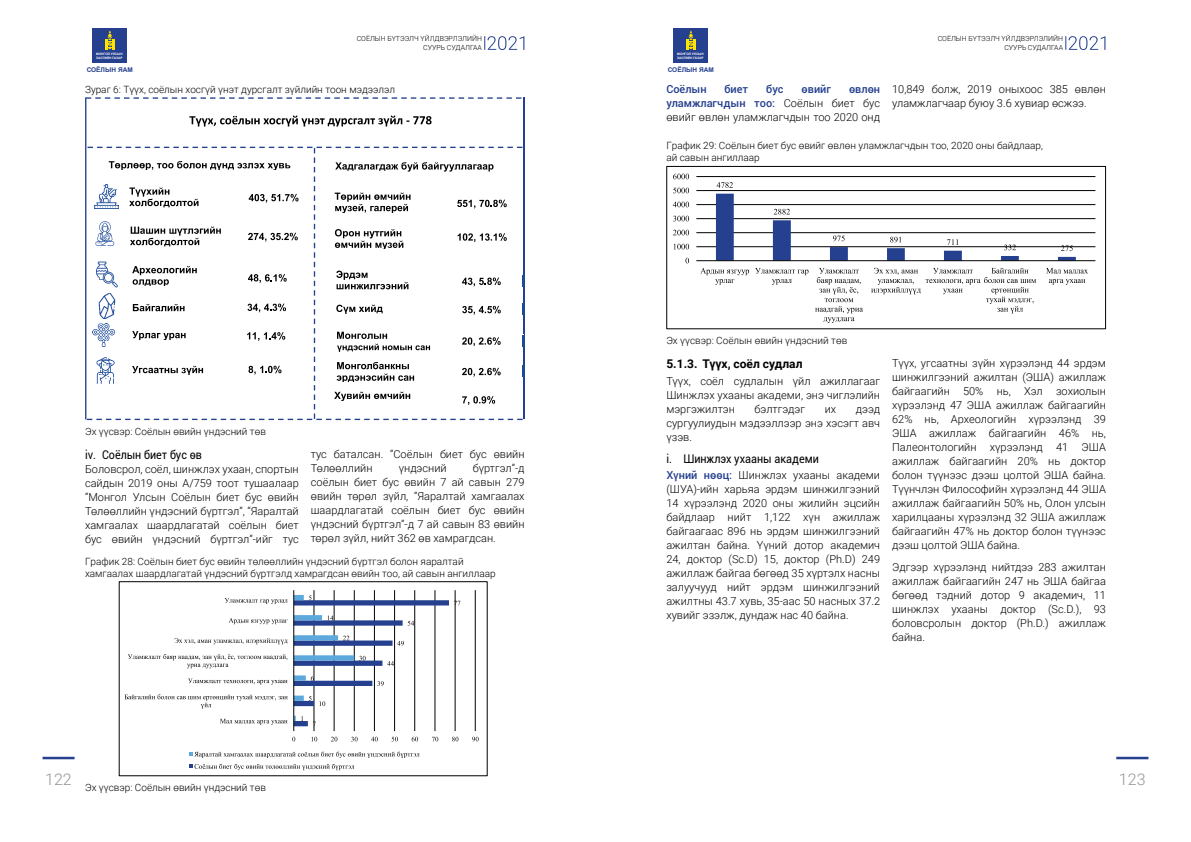
<style>
.page{position:relative;width:1191px;height:842px;background:#fff}
.page>*{position:absolute;margin:0;border:0;box-sizing:border-box;transform-origin:0 0}
.t1{font:300 16px "Roboto";color:#939598}
.t2{font:12px "Roboto";color:#000;scale:.9 1}
.t3{font:700 12px "Roboto";color:#000}
.t4{font:300 11px/14px "Roboto";color:#000;text-align:justify}
.t5{font:500 11px "Roboto";color:#25408f}
.t6{font:300 10px/12px "Roboto";color:#000}
.t7{font:300 7px/8.4px "Roboto";color:#000;text-align:right}
.t8{font:700 6.5px "Mogul Arial";color:#25408f}
.t9{font:700 3.2px/3.8px "Mogul Arial";color:#fff}
.s1{font-weight:500;color:#25408f}
</style>
<div class="page">
<hr style="left:43px;top:757px;width:32px;height:2px;background:#25408f">
<hr style="left:1116px;top:757px;width:32px;height:2px;background:#25408f">
<svg style="left:484px;top:36px;width:40px;height:14px"></svg>
<svg style="left:1065px;top:36px;width:40px;height:14px"></svg>
<div style="left:93px;top:28px;width:34px;height:34px;background:#25408f"></div>
<svg style="left:105px;top:30px;width:10px;height:19px"></svg>
<div style="left:674px;top:28px;width:34px;height:34px;background:#25408f"></div>
<svg style="left:686px;top:30px;width:9px;height:19px"></svg>
<svg style="left:189px;top:116px;width:242px;height:11px"></svg>
<hr style="left:85px;top:98px;width:1px;height:321px;background:#25408f">
<hr style="left:523px;top:98px;width:1px;height:321px;background:#25408f">
<svg style="left:86px;top:97px;width:435px;height:2px"></svg>
<hr style="left:475px;top:590px;width:1px;height:141px;background:#000">
<hr style="left:455px;top:590px;width:1px;height:141px;background:#000">
<hr style="left:435px;top:590px;width:1px;height:141px;background:#000">
<hr style="left:414px;top:590px;width:1px;height:141px;background:#000">
<hr style="left:394px;top:590px;width:1px;height:141px;background:#000">
<hr style="left:374px;top:590px;width:1px;height:141px;background:#000">
<hr style="left:354px;top:590px;width:1px;height:141px;background:#000">
<hr style="left:334px;top:590px;width:1px;height:141px;background:#000">
<hr style="left:314px;top:590px;width:1px;height:141px;background:#000">
<hr style="left:293px;top:590px;width:1px;height:141px;background:#000">
<svg style="left:294px;top:595px;width:166px;height:131px"></svg>
<svg style="left:311px;top:737px;width:6px;height:4px"></svg>
<svg style="left:331px;top:737px;width:6px;height:4px"></svg>
<svg style="left:351px;top:737px;width:6px;height:4px"></svg>
<svg style="left:371px;top:737px;width:7px;height:4px"></svg>
<svg style="left:391px;top:737px;width:7px;height:4px"></svg>
<svg style="left:412px;top:737px;width:6px;height:4px"></svg>
<svg style="left:432px;top:737px;width:6px;height:4px"></svg>
<svg style="left:452px;top:737px;width:6px;height:4px"></svg>
<svg style="left:472px;top:737px;width:6px;height:4px"></svg>
<svg style="left:220px;top:719px;width:67px;height:6px"></svg>
<svg style="left:124px;top:694px;width:164px;height:15px"></svg>
<svg style="left:188px;top:678px;width:99px;height:6px"></svg>
<svg style="left:128px;top:654px;width:159px;height:14px"></svg>
<svg style="left:174px;top:638px;width:113px;height:6px"></svg>
<svg style="left:229px;top:618px;width:59px;height:6px"></svg>
<svg style="left:225px;top:598px;width:63px;height:6px"></svg>
<svg style="left:189px;top:752px;width:230px;height:6px"></svg>
<svg style="left:189px;top:764px;width:165px;height:6px"></svg>
<div style="left:119px;top:581px;width:368px;height:195px;border:1px solid #000"></div>
<hr style="left:696px;top:176px;width:399px;height:1px;background:#000">
<hr style="left:696px;top:190px;width:399px;height:1px;background:#000">
<hr style="left:696px;top:204px;width:399px;height:1px;background:#000">
<hr style="left:696px;top:218px;width:399px;height:1px;background:#000">
<hr style="left:696px;top:232px;width:399px;height:1px;background:#000">
<hr style="left:696px;top:246px;width:399px;height:1px;background:#000">
<hr style="left:696px;top:260px;width:399px;height:1px;background:#000">
<svg style="left:716px;top:182px;width:17px;height:6px"></svg>
<svg style="left:716px;top:194px;width:359px;height:67px"></svg>
<svg style="left:685px;top:258px;width:4px;height:5px"></svg>
<svg style="left:674px;top:244px;width:15px;height:5px"></svg>
<svg style="left:673px;top:230px;width:16px;height:5px"></svg>
<svg style="left:673px;top:216px;width:16px;height:5px"></svg>
<svg style="left:673px;top:202px;width:16px;height:5px"></svg>
<svg style="left:673px;top:188px;width:16px;height:5px"></svg>
<svg style="left:673px;top:174px;width:16px;height:5px"></svg>
<svg style="left:700px;top:268px;width:49px;height:17px"></svg>
<svg style="left:755px;top:268px;width:53px;height:17px"></svg>
<svg style="left:815px;top:268px;width:48px;height:55px"></svg>
<svg style="left:871px;top:268px;width:165px;height:45px"></svg>
<svg style="left:1046px;top:268px;width:42px;height:5px"></svg>
<svg style="left:1048px;top:279px;width:37px;height:6px"></svg>
<div style="left:666px;top:166px;width:440px;height:163px;border:1px solid #000"></div>
<svg style="left:87px;top:147px;width:437px;height:273px"></svg>
<p class="t9" style="left:96px;top:52px;width:28px">МОНГОЛ УЛСЫН<br>ЗАСГИЙН ГАЗАР</p>
<p class="t8" style="left:87px;top:65px;width:48px">СОЁЛЫН ЯАМ</p>
<p class="t7" style="left:357px;top:34px;width:127px">СОЁЛЫН БҮТЭЭЛЧ ҮЙЛДВЭРЛЭЛИЙН<br>СУУРЬ СУДАЛГАА</p>
<p class="t7" style="left:937px;top:34px;width:127px">СОЁЛЫН БҮТЭЭЛЧ ҮЙЛДВЭРЛЭЛИЙН<br>СУУРЬ СУДАЛГАА</p>
<p class="t9" style="left:677px;top:52px;width:28px">МОНГОЛ УЛСЫН<br>ЗАСГИЙН ГАЗАР</p>
<p class="t8" style="left:668px;top:65px;width:48px">СОЁЛЫН ЯАМ</p>
<p class="t6" style="left:85px;top:83px;width:311px">Зураг 6: Түүх, соёлын хосгүй үнэт дурсгалт зүйлийн тоон мэдээлэл</p>
<p class="t6" style="left:85px;top:425px;width:182px">Эх үүсвэр: Соёлын өвийн үндэсний төв</p>
<p class="t2" style="left:85px;top:446px;width:131px">iv. Соёлын биет бус өв</p>
<p class="t4" style="left:85px;top:462px;width:215px">Боловсрол, соёл, шинжлэх ухаан, спортын сайдын 2019 оны А/759 тоот тушаалаар “Монгол Улсын Соёлын биет бус өвийн Төлөөллийн үндэсний бүртгэл”, “Яаралтай хамгаалах шаардлагатай соёлын биет бус өвийн үндэсний бүртгэл”-ийг тус</p>
<p class="t4" style="left:311px;top:447px;width:215px">тус баталсан. “Соёлын биет бус өвийн<br>Төлөөллийн</p>
<p class="t4" style="left:311px;top:461px;width:215px;text-indent:162px">бүртгэл”-д соёлын биет бус өвийн 7 ай савын 279 өвийн төрөл зүйл, “Яаралтай хамгаалах шаардлагатай соёлын биет бус өвийн үндэсний бүртгэл”-д 7 ай савын 83 өвийн төрөл зүйл, нийт 362 өв хамрагдсан.</p>
<p class="t6" style="left:85px;top:555px;width:412px">График 28: Соёлын биет бус өвийн төлөөллийн үндэсний бүртгэл болон яаралтай хамгаалах шаардлагатай үндэсний бүртгэлд хамрагдсан өвийн тоо, ай савын ангиллаар</p>
<p class="t4" style="left:399px;top:461px;width:49px">үндэсний</p>
<p class="t5" style="left:666px;top:82px;width:42px">Соёлын</p>
<p class="t5" style="left:724px;top:82px;width:25px">биет</p>
<p class="t5" style="left:766px;top:82px;width:19px">бус</p>
<p class="t5" style="left:801px;top:82px;width:31px">өвийг</p>
<p class="t4" style="left:666px;top:82px;width:215px;text-indent:183px"><span class="s1">өвлөн уламжлагчдын тоо:</span> Соёлын биет бус өвийг өвлөн уламжлагчдын тоо 2020 онд</p>
<p class="t4" style="left:892px;top:82px;width:215px">10,849 болж, 2019 оныхоос 385 өвлөн уламжлагчаар буюу 3.6 хувиар өсжээ.</p>
<p class="t6" style="left:666px;top:139px;width:378px">График 29: Соёлын биет бус өвийг өвлөн уламжлагчдын тоо, 2020 оны байдлаар, ай савын ангиллаар</p>
<p class="t6" style="left:666px;top:334px;width:182px">Эх үүсвэр: Соёлын өвийн үндэсний төв</p>
<p class="t3" style="left:666px;top:355px;width:138px">5.1.3. Түүх, соёл судлал</p>
<p class="t4" style="left:666px;top:373px;width:215px">Түүх, соёл судлалын үйл ажиллагааг Шинжлэх ухааны академи, энэ чиглэлийн мэргэжилтэн</p>
<p class="t4" style="left:754px;top:401px;width:52px">бэлтгэдэг</p>
<p class="t4" style="left:824px;top:401px;width:13px">их</p>
<p class="t4" style="left:666px;top:401px;width:215px;text-indent:189px">дээд сургуулиудын мэдээллээр энэ хэсэгт авч үзэв.</p>
<p class="t2" style="left:666px;top:450px;width:171px">i. Шинжлэх ухааны академи</p>
<p class="t4" style="left:666px;top:468px;width:215px"><span class="s1">Хүний нөөц:</span> Шинжлэх ухааны академи (ШУА)-ийн харьяа эрдэм шинжилгээний 14 хүрээлэнд 2020 оны жилийн эцсийн байдлаар нийт 1,122 хүн ажиллаж байгаагаас 896 нь эрдэм шинжилгээний ажилтан байна. Үүний дотор академич 24, доктор (Sc.D) 15, доктор (Ph.D) 249 ажиллаж байгаа бөгөөд 35 хүртэлх насны залуучууд нийт эрдэм шинжилгээний ажилтны 43.7 хувь, 35-аас 50 насных 37.2 хувийг эзэлж, дундаж нас 40 байна.</p>
<p class="t4" style="left:892px;top:356px;width:215px">Түүх, угсаатны зүйн хүрээлэнд 44 эрдэм шинжилгээний ажилтан (ЭША) ажиллаж байгаагийн 50% нь, Хэл зохиолын хүрээлэнд 47 ЭША ажиллаж байгаагийн 62% нь, Археологийн хүрээлэнд 39<br>ЭША ажиллаж байгаагийн 46% нь, Палеонтологийн хүрээлэнд 41 ЭША ажиллаж байгаагийн 20% нь доктор болон түүнээс дээш цолтой ЭША байна.<br>Түүнчлэн Философийн хүрээлэнд 44 ЭША ажиллаж байгаагийн 50% нь, Олон улсын харилцааны хүрээлэнд 32 ЭША ажиллаж байгаагийн 47% нь доктор болон түүнээс дээш цолтой ЭША байна.</p>
<p class="t4" style="left:892px;top:560px;width:215px">Эдгээр хүрээлэнд нийтдээ 283 ажилтан ажиллаж байгаагийн 247 нь ЭША байгаа бөгөөд тэдний дотор 9 академич, 11 шинжлэх ухааны доктор (Sc.D.), 93 боловсролын доктор (Ph.D.) ажиллаж байна.</p>
<h1 class="t1" style="left:45px;top:768px;width:28px">122</h1>
<h1 class="t1" style="left:1119px;top:768px;width:28px">123</h1>
<p class="t6" style="left:85px;top:781px;width:182px">Эх үүсвэр: Соёлын өвийн үндэсний төв</p>
</div>
